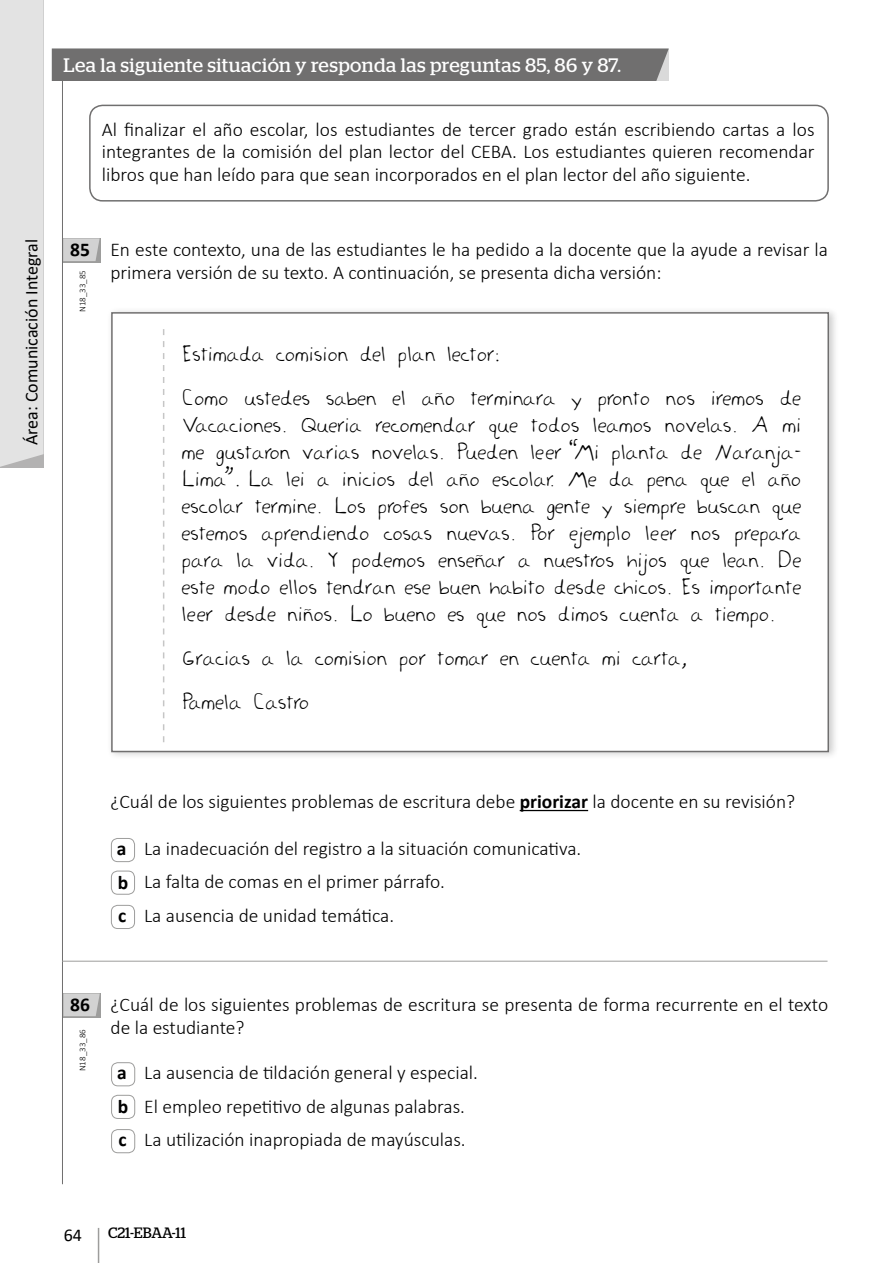
<style>
.page{position:relative;width:893px;height:1263px;background:#fff}
.page>*{position:absolute;margin:0;border:0;box-sizing:border-box;transform-origin:0 0}
.t1{font:22.5px/27px "Ambers Hand";color:#000}
.t2{font:300 19.5px/22.5px "Calibri";color:#000}
.t3{font:19.5px "Stag";letter-spacing:.025em;color:#fff}
.t4{font:700 19.5px "Calibri";color:#000}
.t5{font:18px "Calibri";color:#000}
.t6{font:15px "Stag";color:#000}
.t7{font:300 9px "Calibri";color:#000}
.s1{font-size:27px}
.s2{font-weight:700}
</style>
<div class="page">
<div style="left:0;top:0;width:44px;height:468px;background:#e3e3e3"></div>
<hr style="left:98px;top:1228px;width:1px;height:35px;background:#9d9d9c">
<div style="left:107px;top:306px;width:732px;height:455px;background:#000;opacity:.2"></div>
<div style="left:111px;top:312px;width:718px;height:440px;background:#fff;border:2px solid #706f6f"></div>
<svg style="left:163px;top:329px;width:1px;height:413px"></svg>
<div style="left:52px;top:48px;width:617px;height:33px;background:#706f6f"></div>
<hr style="left:62px;top:57px;width:1px;height:1127px;background:#706f6f">
<div style="left:63px;top:238px;width:38px;height:25px;background:#9d9d9c"></div>
<hr style="left:520px;top:810px;width:68px;height:1px;background:#000">
<svg style="left:63px;top:238px;width:37px;height:23px"></svg>
<div style="left:111px;top:838px;width:24px;height:24px;border:1px solid #9d9d9c;border-radius:6px"></div>
<div style="left:111px;top:905px;width:24px;height:24px;border:1px solid #9d9d9c;border-radius:6px"></div>
<div style="left:111px;top:871px;width:24px;height:24px;border:1px solid #9d9d9c;border-radius:6px"></div>
<hr style="left:62px;top:961px;width:765px;height:1px;background:#9d9d9c">
<div style="left:89px;top:105px;width:740px;height:97px;border:2px solid #706f6f;border-radius:13px"></div>
<div style="left:63px;top:993px;width:38px;height:25px;background:#a6a6a5"></div>
<svg style="left:63px;top:993px;width:37px;height:23px"></svg>
<div style="left:111px;top:1062px;width:24px;height:24px;border:1px solid #9d9d9c;border-radius:6px"></div>
<div style="left:111px;top:1129px;width:24px;height:24px;border:1px solid #9d9d9c;border-radius:6px"></div>
<div style="left:111px;top:1095px;width:24px;height:24px;border:1px solid #9d9d9c;border-radius:6px"></div>
<p class="t5" style="left:19px;top:445px;width:208px;rotate:-90deg">Área: Comunicación Integral</p>
<p class="t3" style="left:63px;top:54px;width:559px">Lea la siguiente situación y responda las preguntas 85, 86 y 87.</p>
<p class="t2" style="left:102px;top:118px;width:714px;text-align:justify">Al finalizar el año escolar, los estudiantes de tercer grado están escribiendo cartas a los integrantes de la comisión del plan lector del CEBA. Los estudiantes quieren recomendar libros que han leído para que sean incorporados en el plan lector del año siguiente.</p>
<p class="t4" style="left:70px;top:236px;width:21px">85</p>
<p class="t7" style="left:77px;top:312px;width:44px;rotate:-90deg">N18_33_85</p>
<p class="t2" style="left:110px;top:238px;width:719px">En este contexto, una de las estudiantes le ha pedido a la docente que la ayude a revisar la primera versión de su texto. A continuación, se presenta dicha versión:</p>
<p class="t1" style="left:181px;top:332px;width:621px;line-height:44px">Estimada comision del plan lector:<br>Como ustedes saben el año terminara y pronto nos iremos de</p>
<p class="t1" style="left:181px;top:411px;width:621px;text-align:justify">Vacaciones. Queria recomendar que todos leamos novelas. A mi me gustaron varias novelas. Pueden leer Mi planta de Naranja-Lima La lei a inicios del año escolar. Me da pena que el año escolar termine. Los profes son buena gente y siempre buscan que estemos aprendiendo cosas nuevas. Por ejemplo leer nos prepara para la vida. Y podemos enseñar a nuestros hijos que lean. De este modo ellos tendran ese buen habito desde chicos. Es importante leer desde niños. Lo bueno es que nos dimos cuenta a tiempo.</p>
<p class="t1" style="left:181px;top:636px;width:506px;line-height:44px">Gracias a la comision por tomar en cuenta mi carta,<br>Pamela Castro</p>
<p class="t1" style="left:570px;top:437px;width:9px">“</p>
<p class="t1" style="left:222px;top:465px;width:20px">”<span class="s1">.</span></p>
<p class="t2" style="left:110px;top:790px;width:686px">¿Cuál de los siguientes problemas de escritura debe <span class="s2">priorizar</span> la docente en su revisión?</p>
<p class="t4" style="left:117px;top:834px;width:11px">a</p>
<p class="t4" style="left:118px;top:869px;width:12px">b</p>
<p class="t4" style="left:118px;top:901px;width:10px">c</p>
<p class="t2" style="left:144px;top:831px;width:439px;line-height:33.8px">La inadecuación del registro a la situación comunicativa.<br>La falta de comas en el primer párrafo.<br>La ausencia de unidad temática.</p>
<p class="t4" style="left:70px;top:991px;width:21px">86</p>
<p class="t7" style="left:77px;top:1071px;width:44px;rotate:-90deg">N18_33_86</p>
<p class="t2" style="left:111px;top:993px;width:719px">¿Cuál de los siguientes problemas de escritura se presenta de forma recurrente en el texto de la estudiante?</p>
<p class="t4" style="left:117px;top:1058px;width:11px">a</p>
<p class="t4" style="left:118px;top:1093px;width:12px">b</p>
<p class="t4" style="left:118px;top:1125px;width:10px">c</p>
<p class="t2" style="left:144px;top:1055px;width:335px;line-height:33.8px">La ausencia de tildación general y especial.<br>El empleo repetitivo de algunas palabras.<br>La utilización inapropiada de mayúsculas.</p>
<p class="t5" style="left:64px;top:1222px;width:20px">64</p>
<p class="t6" style="left:108px;top:1224px;width:80px">C21-EBAA-11</p>
</div>
